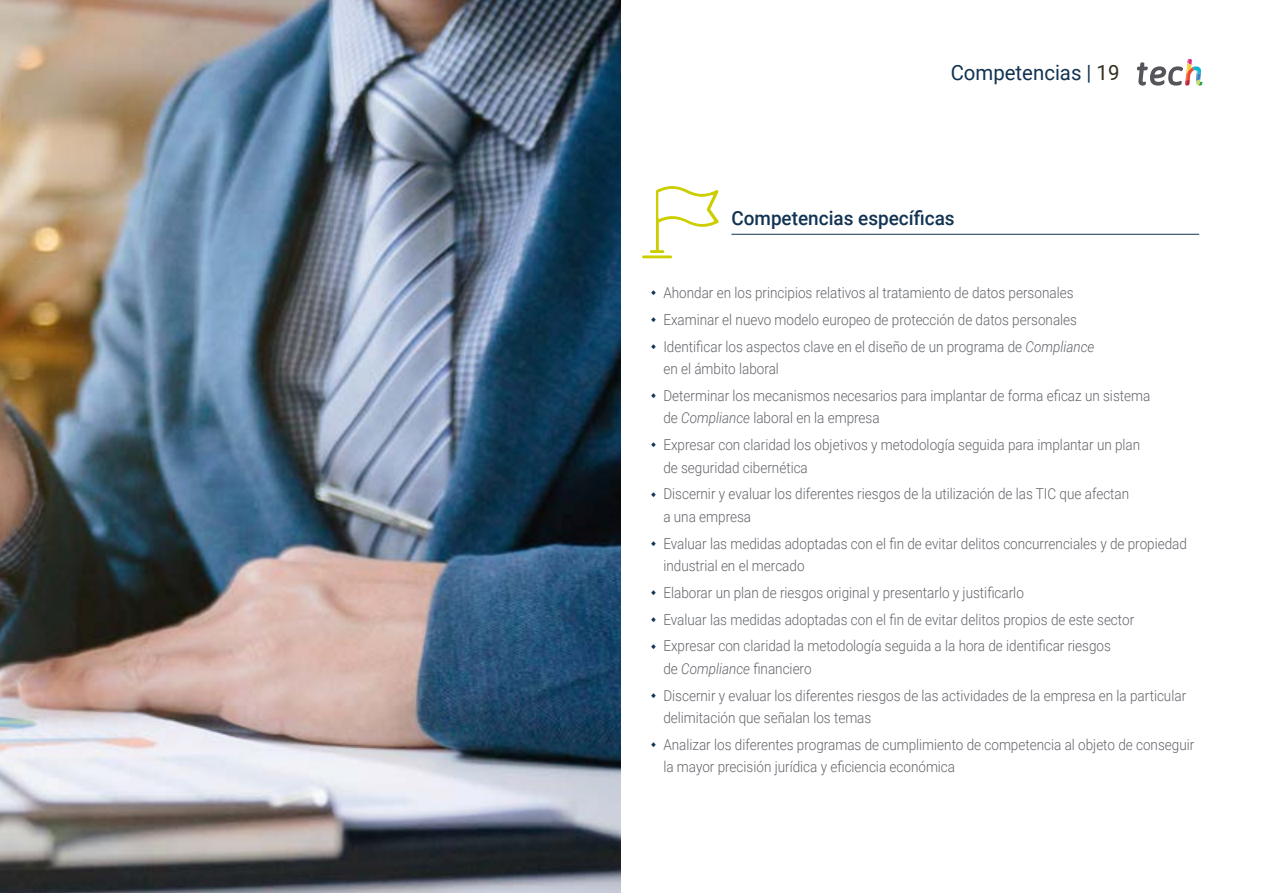
<style>
.page{position:relative;width:1263px;height:893px;background:#fff}
.page>*{position:absolute;margin:0;border:0;box-sizing:border-box;transform-origin:0 0}
.t1{font:21px "Roboto";color:#123352}
.t2{font:500 19.5px "Roboto";color:#123352}
.t3{font:300 15px/26.7px "Roboto";color:#61646a;scale:.9 1}
.s1{color:#312e20}
.s2{font-style:italic}
</style>
<div class="page">
<img style="left:0;top:0;width:621px;height:893px">
<hr style="left:731px;top:234px;width:468px;height:1px;background:#123352">
<hr style="left:642px;top:255px;width:30px;height:3px;background:#cdce00">
<svg style="left:650px;top:186px;width:69px;height:67px"></svg>
<svg style="left:1137px;top:59px;width:65px;height:27px"></svg>
<h1 class="t1" style="left:951px;top:57px;width:170px">Competencias | <span class="s1">19</span></h1>
<h2 class="t2" style="left:731px;top:204px;width:225px">Competencias específicas</h2>
<p class="t3" style="left:663px;top:279px;width:480px">Ahondar en los principios relativos al tratamiento de datos personales<br>Examinar el nuevo modelo europeo de protección de datos personales<br>Identificar los aspectos clave en el diseño de un programa de <span class="s2">Compliance</span></p>
<p class="t3" style="left:663px;top:355px;width:543px">en el ámbito laboral<br>Determinar los mecanismos necesarios para implantar de forma eficaz un sistema</p>
<p class="t3" style="left:663px;top:404px;width:531px">de <span class="s2">Compliance</span> laboral en la empresa<br>Expresar con claridad los objetivos y metodología seguida para implantar un plan</p>
<p class="t3" style="left:663px;top:453px;width:519px">de seguridad cibernética<br>Discernir y evaluar los diferentes riesgos de la utilización de las TIC que afectan</p>
<p class="t3" style="left:663px;top:503px;width:583px">a una empresa<br>Evaluar las medidas adoptadas con el fin de evitar delitos concurrenciales y de propiedad</p>
<p class="t3" style="left:663px;top:552px;width:525px">industrial en el mercado<br>Elaborar un plan de riesgos original y presentarlo y justificarlo<br>Evaluar las medidas adoptadas con el fin de evitar delitos propios de este sector Expresar con claridad la metodología seguida a la hora de identificar riesgos</p>
<p class="t3" style="left:663px;top:655px;width:582px">de <span class="s2">Compliance</span> financiero<br>Discernir y evaluar los diferentes riesgos de las actividades de la empresa en la particular</p>
<p class="t3" style="left:663px;top:704px;width:591px">delimitación que señalan los temas<br>Analizar los diferentes programas de cumplimiento de competencia al objeto de conseguir</p>
<p class="t3" style="left:663px;top:753px;width:326px">la mayor precisión jurídica y eficiencia económica</p>
</div>
